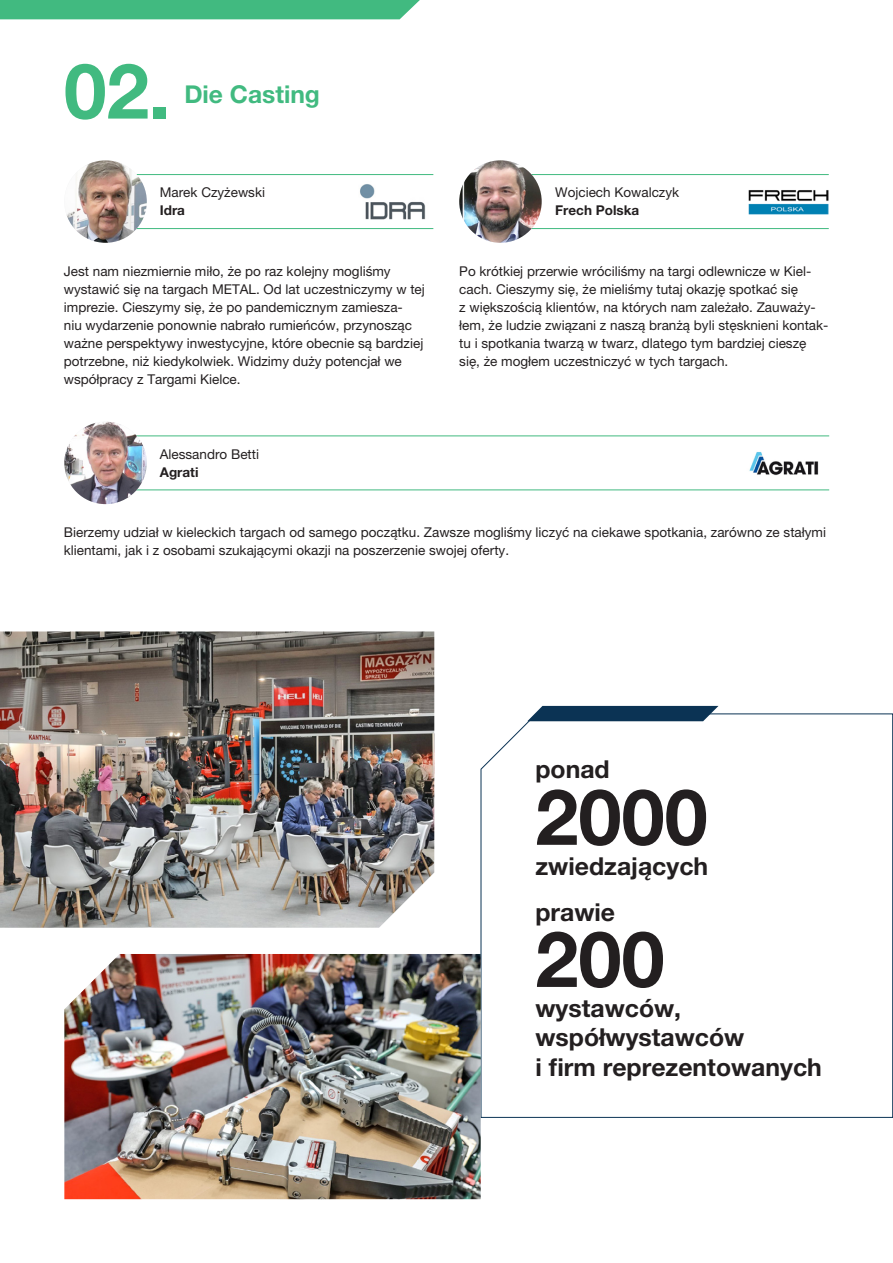
<style>
.page{position:relative;width:893px;height:1263px;background:#fff}
.page>*{position:absolute;margin:0;border:0;box-sizing:border-box;transform-origin:0 0}
.t1{font:700 77.55px/142.1px "Helvetica Neue LT Pro";color:#231f20}
.t2{font:700 76.8px "Helvetica Neue LT Pro";color:#41ba80}
.t3{font:700 24.75px/29.7px "Helvetica Neue LT Pro";color:#231f20}
.t4{font:700 24.6px "Helvetica Neue LT Pro";color:#41ba80}
.t5{font:13.5px/18px "Helvetica Neue LT Pro";color:#231f20}
.t6{font:700 13.5px "Helvetica Neue LT Pro";color:#231f20}
</style>
<div class="page">
<svg style="left:480px;top:713px;width:413px;height:405px"></svg>
<hr style="left:132px;top:228px;width:301px;height:1px;background:#41ba80">
<hr style="left:132px;top:174px;width:301px;height:1px;background:#41ba80">
<hr style="left:132px;top:489px;width:697px;height:1px;background:#41ba80">
<hr style="left:132px;top:435px;width:697px;height:1px;background:#41ba80">
<hr style="left:528px;top:228px;width:301px;height:1px;background:#41ba80">
<hr style="left:528px;top:174px;width:301px;height:1px;background:#41ba80">
<img style="left:64px;top:422px;width:83px;height:82px;border-radius:41px">
<img style="left:64px;top:160px;width:83px;height:83px;border-radius:41px">
<img style="left:459px;top:160px;width:83px;height:83px;border-radius:41px">
<img style="left:360px;top:184px;width:66px;height:36px">
<img style="left:748px;top:190px;width:80px;height:24px">
<img style="left:749px;top:452px;width:70px;height:24px">
<img style="left:0;top:631px;width:434px;height:297px">
<img style="left:64px;top:954px;width:417px;height:245px">
<svg style="left:527px;top:706px;width:191px;height:15px"></svg>
<div style="left:0;top:0;width:420px;height:19px;background:#41ba80"></div>
<h2 class="t2" style="left:64px;top:44px;width:108px">02.</h2>
<h3 class="t4" style="left:184px;top:79px;width:137px">Die Casting</h3>
<p class="t5" style="left:160px;top:183px;width:107px">Marek Czyżewski</p>
<p class="t6" style="left:160px;top:202px;width:27px">Idra</p>
<p class="t5" style="left:64px;top:262px;width:362px">Jest nam niezmiernie miło, że po raz kolejny mogliśmy wystawić się na targach METAL. Od lat uczestniczymy w tej imprezie. Cieszymy się, że po pandemicznym zamiesza-<br>niu wydarzenie ponownie nabrało rumieńców, przynosząc ważne perspektywy inwestycyjne, które obecnie są bardziej potrzebne, niż kiedykolwiek. Widzimy duży potencjał we współpracy z Targami Kielce.</p>
<p class="t5" style="left:160px;top:445px;width:101px">Alessandro Betti</p>
<p class="t6" style="left:160px;top:463px;width:40px">Agrati</p>
<p class="t5" style="left:555px;top:183px;width:125px">Wojciech Kowalczyk</p>
<p class="t6" style="left:555px;top:202px;width:85px">Frech Polska</p>
<p class="t5" style="left:459px;top:262px;width:371px">Po krótkiej przerwie wróciliśmy na targi odlewnicze w Kiel&shy;cach. Cieszymy się, że mieliśmy tutaj okazję spotkać się<br>z większością klientów, na których nam zależało. Zauważy&shy;łem, że ludzie związani z naszą branżą byli stęsknieni kontak&shy;tu i spotkania twarzą w twarz, dlatego tym bardziej cieszę się, że mogłem uczestniczyć w tych targach.</p>
<p class="t5" style="left:64px;top:523px;width:764px">Bierzemy udział w kieleckich targach od samego początku. Zawsze mogliśmy liczyć na ciekawe spotkania, zarówno ze stałymi klientami, jak i z osobami szukającymi okazji na poszerzenie swojej oferty.</p>
<h3 class="t3" style="left:535px;top:753px;width:76px">ponad</h3>
<h1 class="t1" style="left:535px;top:744px;width:174px">2000<br>200</h1>
<h3 class="t3" style="left:535px;top:850px;width:174px">zwiedzających</h3>
<h3 class="t3" style="left:535px;top:897px;width:81px">prawie</h3>
<h3 class="t3" style="left:535px;top:992px;width:288px">wystawców, współwystawców<br>i firm reprezentowanych</h3>
</div>
